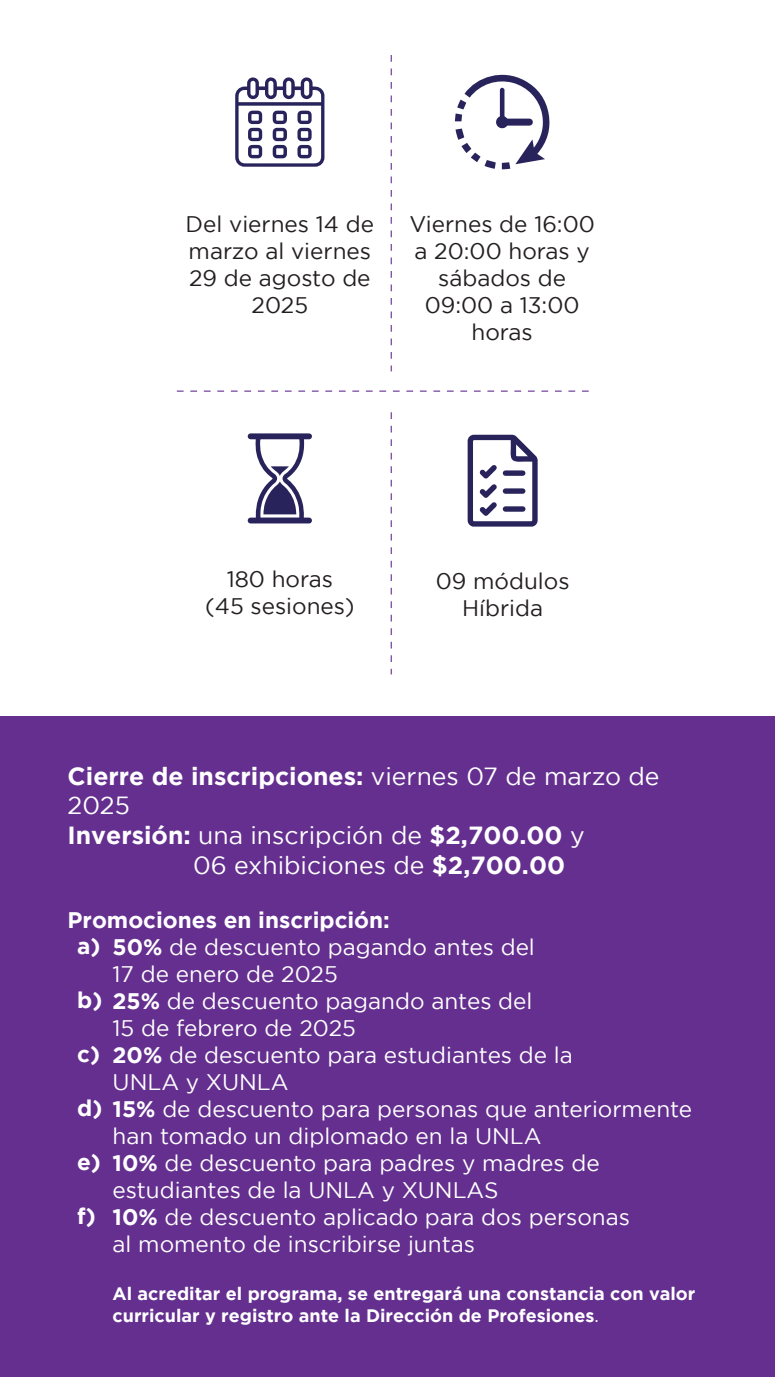
<style>
.page{position:relative;width:775px;height:1377px;background:#fff}
.page>*{position:absolute;margin:0;border:0;box-sizing:border-box;transform-origin:0 0}
.t1{font:700 24.75px "Gotham";color:#fff}
.t2{font:24.75px "Gotham";color:#fff}
.t3{font:22.5px/27px "Gotham";color:#fff}
.t4{font:22.5px/27px "Gotham";color:#231f20;text-align:center}
.t5{font:700 22.5px "Gotham";color:#fff}
.t6{font:700 18px/21.6px "Gotham";color:#fff}
.s1{font-weight:400}
.s2{font-weight:700}
</style>
<div class="page">
<svg style="left:235px;top:77px;width:89px;height:90px"></svg>
<svg style="left:455px;top:74px;width:95px;height:95px"></svg>
<svg style="left:391px;top:55px;width:1px;height:316px"></svg>
<svg style="left:248px;top:433px;width:64px;height:90px"></svg>
<svg style="left:391px;top:412px;width:1px;height:262px"></svg>
<svg style="left:468px;top:435px;width:70px;height:92px"></svg>
<svg style="left:177px;top:391px;width:412px;height:1px"></svg>
<div style="left:0;top:717px;width:775px;height:660px;background:#642f8f"></div>
<p class="t4" style="left:186px;top:210px;width:190px">Del viernes 14 de marzo al viernes<br>29 de agosto de<br>2025</p>
<p class="t4" style="left:409px;top:210px;width:187px">Viernes de 16:00 a 20:00 horas y sábados de<br>09:00 a 13:00 horas</p>
<p class="t4" style="left:205px;top:565px;width:151px">180 horas (45 sesiones)</p>
<p class="t4" style="left:436px;top:568px;width:135px">09 módulos<br>Híbrida</p>
<p class="t1" style="left:68px;top:762px;width:593px">Cierre de inscripciones: <span class="s1">viernes 07 de marzo de</span></p>
<p class="t2" style="left:68px;top:792px;width:64px">2025</p>
<p class="t1" style="left:68px;top:821px;width:519px">Inversión: <span class="s1">una inscripción de</span> $2,700.00 <span class="s1">y</span></p>
<p class="t2" style="left:193px;top:851px;width:373px">06 exhibiciones de <span class="s2">$2,700.00</span></p>
<p class="t3" style="left:113px;top:906px;width:581px;text-indent:-45px"><span class="s2">Promociones en inscripción:<br>50%</span> de descuento pagando antes del<br>17 de enero de 2025<br><span class="s2">25%</span> de descuento pagando antes del<br>15 de febrero de 2025<br><span class="s2">20%</span> de descuento para estudiantes de la<br>UNLA y XUNLA<br><span class="s2">15%</span> de descuento para personas que anteriormente han tomado un diplomado en la UNLA<br><span class="s2">10%</span> de descuento para padres y madres de estudiantes de la UNLA y XUNLAS<br><span class="s2">10%</span> de descuento aplicado para dos personas<br>al momento de inscribirse juntas</p>
<p class="t6" style="left:113px;top:1283px;width:584px">Al acreditar el programa, se entregará una constancia con valor curricular y registro ante la Dirección de Profesiones<span class="s1">.</span></p>
<p class="t5" style="left:77px;top:934px;width:25px">a)</p>
<p class="t5" style="left:77px;top:988px;width:27px">b)</p>
<p class="t5" style="left:77px;top:1042px;width:24px">c)</p>
<p class="t5" style="left:77px;top:1096px;width:27px">d)</p>
<p class="t5" style="left:77px;top:1150px;width:25px">e)</p>
<p class="t5" style="left:77px;top:1204px;width:20px">f)</p>
</div>
